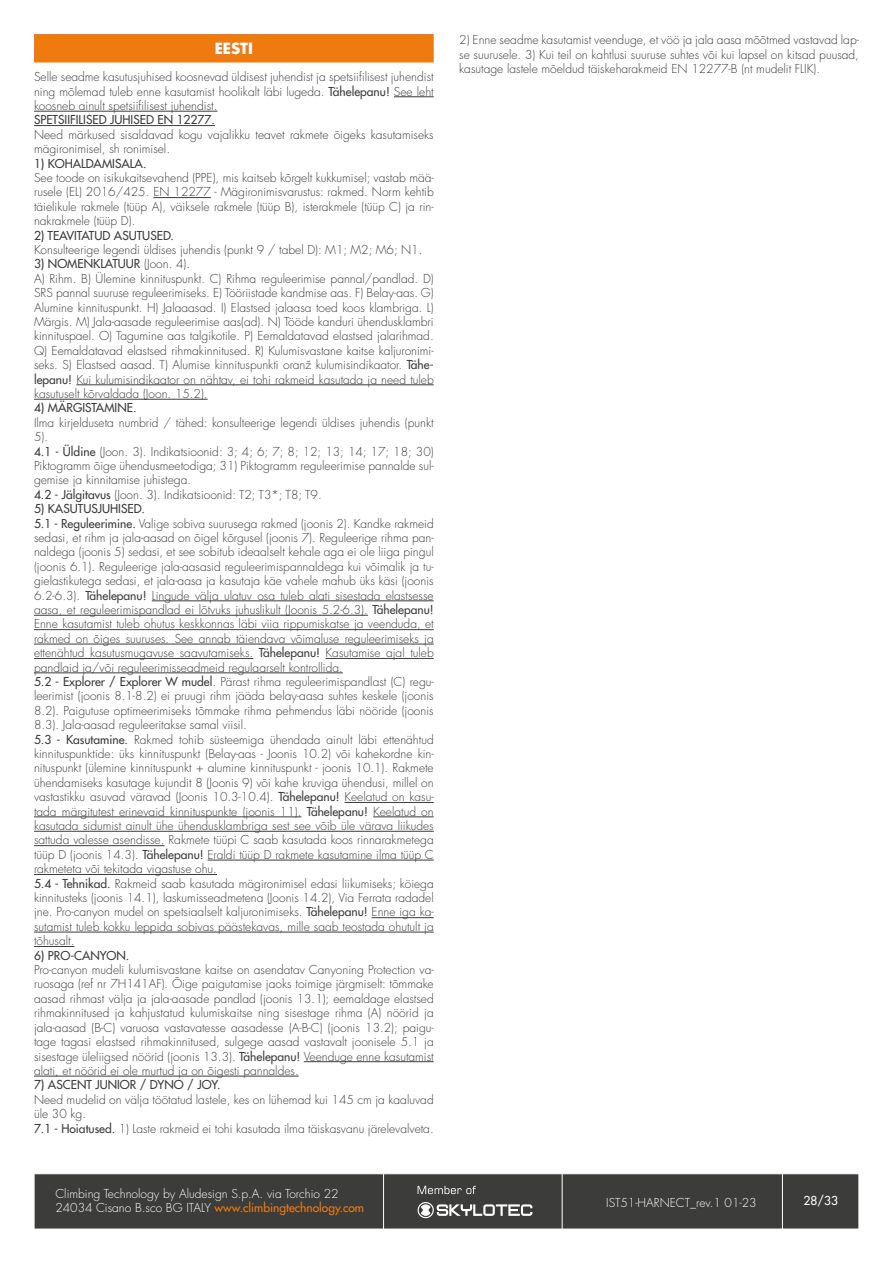
<style>
.page{position:relative;width:893px;height:1263px;background:#fff}
.page>*{position:absolute;margin:0;border:0;box-sizing:border-box;transform-origin:0 0}
.t1{font:700 15px "Futura LTW1 G";color:#fff}
.t2{font:300 12px/14.4px "Futura LTW1 G";color:#3c3c3b}
.t3{font:300 12px/14.4px "Futura LTW1 G";color:#fff}
.t4{font:500 12px "Futura LTW1 G";color:#3c3c3b}
.t5{font:500 12px "Futura LTW1 G";color:#fff}
.s1{font-weight:500}
.s2{font-weight:500;color:#ef7b10}
</style>
<div class="page">
<div style="left:35px;top:1174px;width:824px;height:55px;background:#3c3c3b"></div>
<hr style="left:383px;top:1174px;width:1px;height:55px;background:#fff">
<hr style="left:562px;top:1174px;width:1px;height:55px;background:#fff">
<hr style="left:782px;top:1174px;width:1px;height:55px;background:#fff">
<svg style="left:418px;top:1186px;width:58px;height:8px"></svg>
<svg style="left:417px;top:1201px;width:115px;height:18px"></svg>
<div style="left:34px;top:34px;width:400px;height:29px;background:#ef7b10"></div>
<hr style="left:394px;top:97px;width:40px;height:1px;background:#3c3c3b">
<hr style="left:34px;top:111px;width:183px;height:1px;background:#3c3c3b">
<hr style="left:34px;top:125px;width:181px;height:1px;background:#3c3c3b">
<hr style="left:153px;top:197px;width:58px;height:1px;background:#3c3c3b">
<hr style="left:76px;top:385px;width:358px;height:1px;background:#3c3c3b">
<hr style="left:34px;top:399px;width:174px;height:1px;background:#3c3c3b">
<hr style="left:152px;top:601px;width:282px;height:1px;background:#3c3c3b">
<hr style="left:34px;top:615px;width:334px;height:1px;background:#3c3c3b">
<hr style="left:34px;top:629px;width:400px;height:1px;background:#3c3c3b">
<hr style="left:34px;top:644px;width:400px;height:1px;background:#3c3c3b">
<hr style="left:34px;top:658px;width:219px;height:1px;background:#3c3c3b">
<hr style="left:326px;top:658px;width:108px;height:1px;background:#3c3c3b">
<hr style="left:34px;top:673px;width:309px;height:1px;background:#3c3c3b">
<hr style="left:345px;top:802px;width:89px;height:1px;background:#3c3c3b">
<hr style="left:34px;top:817px;width:267px;height:1px;background:#3c3c3b">
<hr style="left:373px;top:817px;width:61px;height:1px;background:#3c3c3b">
<hr style="left:34px;top:831px;width:400px;height:1px;background:#3c3c3b">
<hr style="left:34px;top:845px;width:130px;height:1px;background:#3c3c3b">
<hr style="left:208px;top:860px;width:226px;height:1px;background:#3c3c3b">
<hr style="left:34px;top:874px;width:183px;height:1px;background:#3c3c3b">
<hr style="left:372px;top:917px;width:62px;height:1px;background:#3c3c3b">
<hr style="left:34px;top:932px;width:400px;height:1px;background:#3c3c3b">
<hr style="left:34px;top:946px;width:40px;height:1px;background:#3c3c3b">
<hr style="left:304px;top:1061px;width:130px;height:1px;background:#3c3c3b">
<hr style="left:34px;top:1076px;width:265px;height:1px;background:#3c3c3b">
<p class="t1" style="left:215px;top:35px;width:40px">EESTI</p>
<p class="t2" style="left:34px;top:69px;width:401px;text-align:justify">Selle seadme kasutusjuhised koosnevad üldisest juhendist ja spetsiifilisest juhendist ning mõlemad tuleb enne kasutamist hoolikalt läbi lugeda. <span class="s1">Tähelepanu!</span> See leht koosneb ainult spetsiifilisest juhendist.</p>
<p class="t4" style="left:34px;top:110px;width:182px">SPETSIIFILISED JUHISED EN 12277.</p>
<p class="t2" style="left:34px;top:126px;width:401px">Need märkused sisaldavad kogu vajalikku teavet rakmete õigeks kasutamiseks mägironimisel, sh ronimisel.</p>
<p class="t4" style="left:34px;top:153px;width:114px">1) KOHALDAMISALA.</p>
<p class="t2" style="left:34px;top:170px;width:401px;text-align:justify">See toode on isikukaitsevahend (PPE), mis kaitseb kõrgelt kukkumisel; vastab mää&shy;rusele (EL) 2016/425. EN 12277 - Mägironimisvarustus: rakmed. Norm kehtib täielikule rakmele (tüüp A), väiksele rakmele (tüüp B), isterakmele (tüüp C) ja rin&shy;nakrakmele (tüüp D).</p>
<p class="t4" style="left:34px;top:225px;width:142px">2) TEAVITATUD ASUTUSED.</p>
<p class="t2" style="left:34px;top:242px;width:390px">Konsulteerige legendi üldises juhendis (punkt 9 / tabel D): M1; M2; M6; N1.</p>
<p class="t2" style="left:34px;top:256px;width:401px"><span class="s1">3) NOMENKLATUUR</span> (Joon. 4).<br>A) Rihm. B) Ülemine kinnituspunkt. C) Rihma reguleerimise pannal/pandlad. D)<br>SRS pannal suuruse reguleerimiseks. E) Tööriistade kandmise aas. F) Belay-aas. G)<br>Alumine kinnituspunkt. H) Jalaaasad. I) Elastsed jalaasa toed koos klambriga. L)<br>Märgis. M) Jala-aasade reguleerimise aas(ad). N) Tööde kanduri ühendusklambri kinnituspael. O) Tagumine aas talgikotile. P) Eemaldatavad elastsed jalarihmad.<br>Q) Eemaldatavad elastsed rihmakinnitused. R) Kulumisvastane kaitse kaljuronimi&shy;seks. S) Elastsed aasad. T) Alumise kinnituspunkti oranž kulumisindikaator. <span class="s1">Tähe&shy;lepanu!</span> Kui kulumisindikaator on nähtav, ei tohi rakmeid kasutada ja need tuleb kasutuselt kõrvaldada (Joon. 15.2).</p>
<p class="t4" style="left:34px;top:398px;width:104px">4) MÄRGISTAMINE.</p>
<p class="t2" style="left:34px;top:414px;width:401px">Ilma kirjelduseta numbrid / tähed: konsulteerige legendi üldises juhendis (punkt 5).<br><span class="s1">4.1 - Üldine</span> (Joon. 3). Indikatsioonid: 3; 4; 6; 7; 8; 12; 13; 14; 17; 18; 30)<br>Piktogramm õige ühendusmeetodiga; 31) Piktogramm reguleerimise pannalde sul&shy;gemise ja kinnitamise juhistega.<br><span class="s1">4.2 - Jälgitavus</span> (Joon. 3). Indikatsioonid: T2; T3*; T8; T9.</p>
<p class="t2" style="left:34px;top:501px;width:401px"><span class="s1">5) KASUTUSJUHISED.<br>5.1 - Reguleerimine.</span> Valige sobiva suurusega rakmed (joonis 2). Kandke rakmeid sedasi, et rihm ja jala-aasad on õigel kõrgusel (joonis 7). Reguleerige rihma pan&shy;naldega (joonis 5) sedasi, et see sobitub ideaalselt kehale aga ei ole liiga pingul (joonis 6.1). Reguleerige jala-aasasid reguleerimispannaldega kui võimalik ja tu&shy;gielastikutega sedasi, et jala-aasa ja kasutaja käe vahele mahub üks käsi (joonis 6.2-6.3). <span class="s1">Tähelepanu!</span> Lingude välja ulatuv osa tuleb alati sisestada elastsesse aasa, et reguleerimispandlad ei lõtvuks juhuslikult (Joonis 5.2-6.3). <span class="s1">Tähelepanu!<br></span>Enne kasutamist tuleb ohutus keskkonnas läbi viia rippumiskatse ja veenduda, et rakmed on õiges suuruses. See annab täiendava võimaluse reguleerimiseks ja ettenähtud kasutusmugavuse saavutamiseks. <span class="s1">Tähelepanu!</span> Kasutamise ajal tuleb pandlaid ja/või reguleerimisseadmeid regulaarselt kontrollida.<br><span class="s1">5.2 - Explorer / Explorer W mudel</span>. Pärast rihma reguleerimispandlast (C) regu&shy;leerimist (joonis 8.1-8.2) ei pruugi rihm jääda belay-aasa suhtes keskele (joonis 8.2). Paigutuse optimeerimiseks tõmmake rihma pehmendus läbi nööride (joonis 8.3). Jala-aasad reguleeritakse samal viisil.<br><span class="s1">5.3 - Kasutamine.</span> Rakmed tohib süsteemiga ühendada ainult läbi ettenähtud kinnituspunktide: üks kinnituspunkt (Belay-aas - Joonis 10.2) või kahekordne kin&shy;nituspunkt (ülemine kinnituspunkt + alumine kinnituspunkt - joonis 10.1). Rakmete ühendamiseks kasutage kujundit 8 (Joonis 9) või kahe kruviga ühendusi, millel on vastastikku asuvad väravad (Joonis 10.3-10.4). <span class="s1">Tähelepanu!</span> Keelatud on kasu&shy;tada märgitutest erinevaid kinnituspunkte (joonis 11). <span class="s1">Tähelepanu!</span> Keelatud on kasutada sidumist ainult ühe ühendusklambriga sest see võib üle värava liikudes sattuda valesse asendisse. Rakmete tüüpi C saab kasutada koos rinnarakmetega tüüp D (joonis 14.3). <span class="s1">Tähelepanu!</span> Eraldi tüüp D rakmete kasutamine ilma tüüp C rakmeteta või tekitada vigastuse ohu.<br><span class="s1">5.4 - Tehnikad.</span> Rakmeid saab kasutada mägironimisel edasi liikumiseks; köiega kinnitusteks (joonis 14.1), laskumisseadmetena (Joonis 14.2), Via Ferrata radadel jne. Pro-canyon mudel on spetsiaalselt kaljuronimiseks. <span class="s1">Tähelepanu!</span> Enne iga ka&shy;sutamist tuleb kokku leppida sobivas päästekavas, mille saab teostada ohutult ja tõhusalt.</p>
<p class="t4" style="left:34px;top:945px;width:97px">6) PRO-CANYON.</p>
<p class="t2" style="left:34px;top:962px;width:401px;text-align:justify">Pro-canyon mudeli kulumisvastane kaitse on asendatav Canyoning Protection va&shy;ruosaga (ref nr 7H141AF). Õige paigutamise jaoks toimige järgmiselt: tõmmake aasad rihmast välja ja jala-aasade pandlad (joonis 13.1); eemaldage elastsed rihmakinnitused ja kahjustatud kulumiskaitse ning sisestage rihma (A) nöörid ja jala-aasad (B-C) varuosa vastavatesse aasadesse (A-B-C) (joonis 13.2); paigu&shy;tage tagasi elastsed rihmakinnitused, sulgege aasad vastavalt joonisele 5.1 ja sisestage üleliigsed nöörid (joonis 13.3). <span class="s1">Tähelepanu!</span> Veenduge enne kasutamist alati, et nöörid ei ole murtud ja on õigesti pannaldes.</p>
<p class="t4" style="left:34px;top:1075px;width:188px">7) ASCENT JUNIOR / DYNO / JOY.</p>
<p class="t2" style="left:34px;top:1091px;width:401px">Need mudelid on välja töötatud lastele, kes on lühemad kui 145 cm ja kaaluvad üle 30 kg.<br><span class="s1">7.1 - Hoiatused.</span> 1) Laste rakmeid ei tohi kasutada ilma täiskasvanu järelevalveta.</p>
<p class="t2" style="left:459px;top:32px;width:401px;text-align:justify">2) Enne seadme kasutamist veenduge, et vöö ja jala aasa mõõtmed vastavad lap&shy;se suurusele. 3) Kui teil on kahtlusi suuruse suhtes või kui lapsel on kitsad puusad, kasutage lastele mõeldud täiskeharakmeid EN 12277-B (nt mudelit FLIK).</p>
<p class="t3" style="left:55px;top:1185px;width:310px">Climbing Technology by Aludesign S.p.A. via Torchio 22<br>24034 Cisano B.sco BG ITALY <span class="s2">www.climbingtechnology.com</span></p>
<p class="t3" style="left:606px;top:1194px;width:152px">IST51-HARNECT_rev.1 01-23</p>
<p class="t5" style="left:804px;top:1191px;width:36px">28/33</p>
</div>
